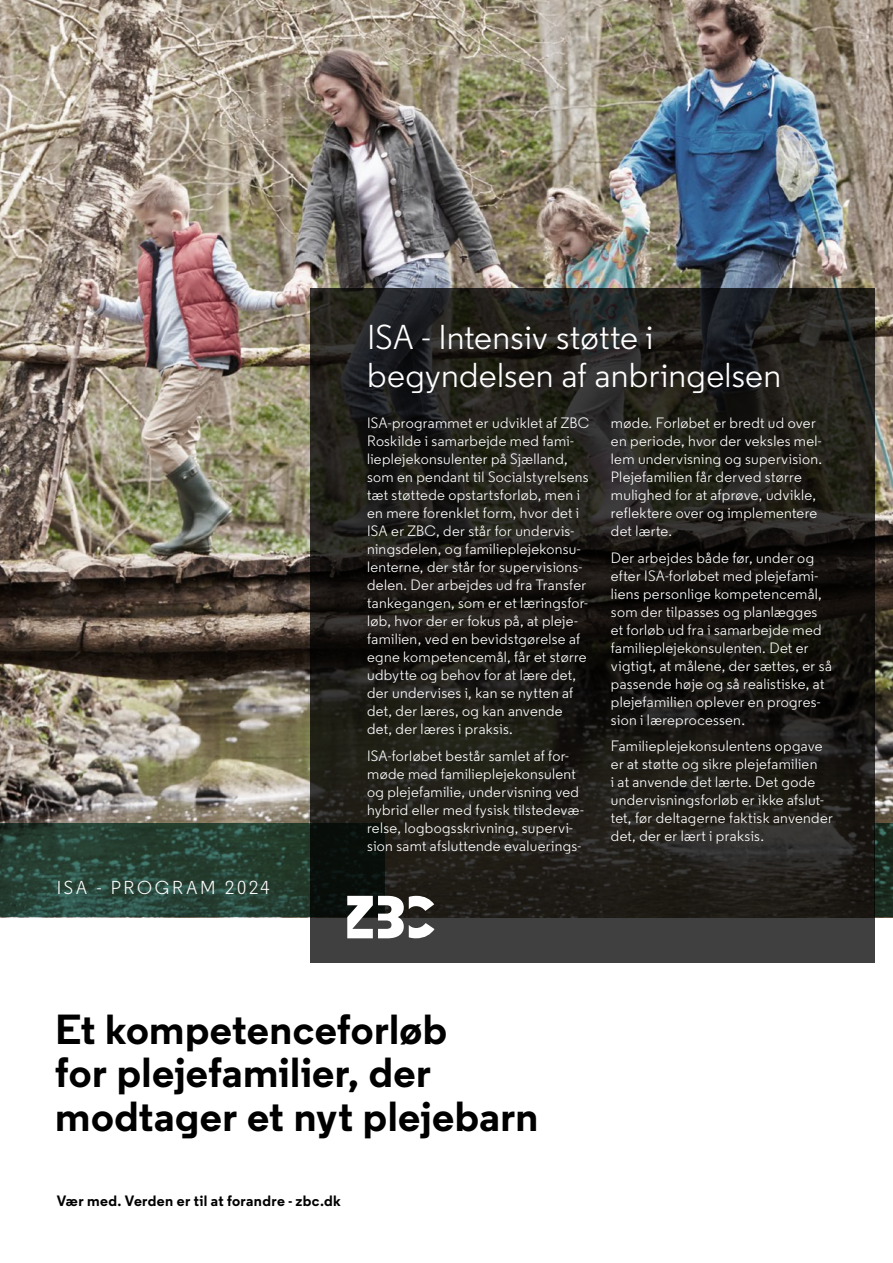
<style>
.page{position:relative;width:893px;height:1263px;background:#fff}
.page>*{position:absolute;margin:0;border:0;box-sizing:border-box;transform-origin:0 0}
.H2_Forsideoverskrift_-_H2{font:700 42px/43.5px "Regular PRO";letter-spacing:.01em;color:#000}
.H2_Rubrik_forside_lille_H2{font:34.5px/37.5px "Regular PRO";letter-spacing:.01em;color:#fff}
.H1_Bjælkebudskab_-_H1{font:18.75px "Regular PRO";letter-spacing:.14em;color:#fff}
.P_Brød_-_P{font:15px/18px "Regular PRO";letter-spacing:.02em;color:#fff}
.H2_Forsideoverskrift_-_H2-2{font:700 15px "Regular PRO";letter-spacing:.02em;color:#000}
</style>
<div class="page">
<img style="left:0;top:0;width:893px;height:823px">
<svg style="left:0;top:823px;width:310px;height:94px;background:#284538"></svg>
<svg style="left:310px;top:288px;width:564px;height:674px;background:#201f1a"></svg>
<svg style="left:347px;top:896px;width:87px;height:42px"></svg>
<svg style="left:874px;top:823px;width:19px;height:94px;background:#1c2e23"></svg>
<h1 class="H1_Bjælkebudskab_-_H1" style="left:57px;top:876px;width:214px">ISA - PROGRAM 2024</h1>
<h2 class="H2_Rubrik_forside_lille_H2" style="left:367px;top:318px;width:416px">ISA - Intensiv støtte i begyndelsen af anbringelsen</h2>
<p class="P_Brød_-_P" style="left:367px;top:414px;width:224px">ISA-programmet er udviklet af ZBC Roskilde i samarbejde med fami&shy;lieplejekonsulenter på Sjælland, som en pendant til Socialstyrelsens tæt støttede opstartsforløb, men i en mere forenklet form, hvor det i ISA er ZBC, der står for undervis&shy;ningsdelen, og familieplejekonsu&shy;lenterne, der står for supervisions&shy;delen. Der arbejdes ud fra Transfer tankegangen, som er et læringsfor&shy;løb, hvor der er fokus på, at pleje&shy;familien, ved en bevidstgørelse af egne kompetencemål, får et større udbytte og behov for at lære det, der undervises i, kan se nytten af det, der læres, og kan anvende det, der læres i praksis.</p>
<p class="P_Brød_-_P" style="left:367px;top:747px;width:218px">ISA-forløbet består samlet af for&shy;møde med familieplejekonsulent og plejefamilie, undervisning ved hybrid eller med fysisk tilstedevæ&shy;relse, logbogsskrivning, supervi&shy;sion samt afsluttende evaluerings-</p>
<p class="P_Brød_-_P" style="left:611px;top:414px;width:213px">møde. Forløbet er bredt ud over en periode, hvor der veksles mel&shy;lem undervisning og supervision.<br>Plejefamilien får derved større mulighed for at afprøve, udvikle, reflektere over og implementere det lærte.</p>
<p class="P_Brød_-_P" style="left:611px;top:549px;width:222px">Der arbejdes både før, under og efter ISA-forløbet med plejefami&shy;liens personlige kompetencemål, som der tilpasses og planlægges et forløb ud fra i samarbejde med familieplejekonsulenten. Det er vigtigt, at målene, der sættes, er så passende høje og så realistiske, at plejefamilien oplever en progres&shy;sion i læreprocessen.</p>
<p class="P_Brød_-_P" style="left:611px;top:737px;width:223px">Familieplejekonsulentens opgave er at støtte og sikre plejefamilien<br>i at anvende det lærte. Det gode undervisningsforløb er ikke afslut&shy;tet, før deltagerne faktisk anvender det, der er lært i praksis.</p>
<h2 class="H2_Forsideoverskrift_-_H2" style="left:55px;top:1006px;width:484px">Et kompetenceforløb<br>for plejefamilier, der modtager et nyt plejebarn</h2>
<h2 class="H2_Forsideoverskrift_-_H2-2" style="left:57px;top:1191px;width:286px">Vær med. Verden er til at forandre - zbc.dk</h2>
</div>
